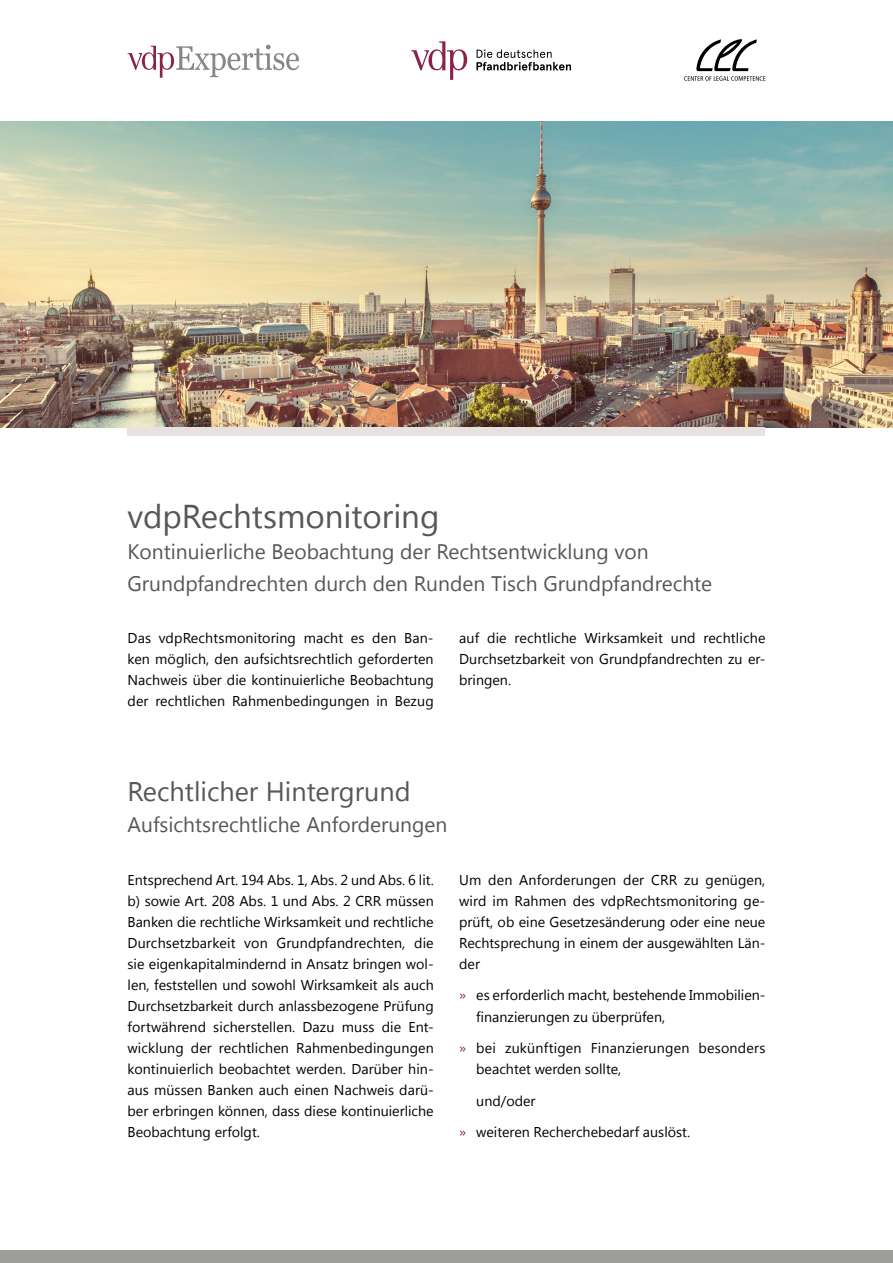
<style>
.page{position:relative;width:893px;height:1263px;background:#fff}
.page>*{position:absolute;margin:0;border:0;box-sizing:border-box;transform-origin:0 0}
.t1{font:33px "Segoe UI";color:#575756}
.t2{font:27px "Segoe UI";color:#575756}
.t3{font:21px/31.5px "Segoe UI";color:#575756}
.t4{font:14.25px/21px "Segoe UI";color:#000;text-align:justify}
.s1{color:#8a234b}
</style>
<div class="page">
<img style="left:0;top:121px;width:893px;height:306px">
<div style="left:0;top:1250px;width:893px;height:13px;background:#9d9d9c"></div>
<div style="left:128px;top:427px;width:637px;height:9px;background:#e7e2e0"></div>
<svg style="left:684px;top:39px;width:81px;height:42px"></svg>
<svg style="left:411px;top:41px;width:56px;height:39px"></svg>
<svg style="left:476px;top:50px;width:95px;height:21px"></svg>
<svg style="left:128px;top:45px;width:171px;height:33px"></svg>
<h1 class="t1" style="left:128px;top:493px;width:313px">vdpRechtsmonitoring</h1>
<h3 class="t3" style="left:128px;top:535px;width:586px">Kontinuierliche Beobachtung der Rechtsentwicklung von<br>Grundpfandrechten durch den Runden Tisch Grundpfandrechte</h3>
<p class="t4" style="left:128px;top:627px;width:308px">Das vdpRechtsmonitoring macht es den Ban&shy;ken möglich, den aufsichtsrechtlich geforderten Nachweis über die kontinuierliche Beobachtung der rechtlichen Rahmenbedingungen in Bezug</p>
<p class="t4" style="left:459px;top:627px;width:308px">auf die rechtliche Wirksamkeit und rechtliche Durchsetzbarkeit von Grundpfandrechten zu er&shy;bringen.</p>
<h2 class="t2" style="left:128px;top:772px;width:284px">Rechtlicher Hintergrund</h2>
<h3 class="t3" style="left:128px;top:808px;width:321px">Aufsichtsrechtliche Anforderungen</h3>
<p class="t4" style="left:128px;top:869px;width:308px">Entsprechend Art. 194 Abs. 1, Abs. 2 und Abs. 6 lit. b) sowie Art. 208 Abs. 1 und Abs. 2 CRR müssen Banken die rechtliche Wirksamkeit und rechtliche Durchsetzbarkeit von Grundpfandrechten, die sie eigenkapitalmindernd in Ansatz bringen wol&shy;len, feststellen und sowohl Wirksamkeit als auch Durchsetzbarkeit durch anlassbezogene Prüfung fortwährend sicherstellen. Dazu muss die Ent&shy;wicklung der rechtlichen Rahmenbedingungen kontinuierlich beobachtet werden. Darüber hin&shy;aus müssen Banken auch einen Nachweis darü&shy;ber erbringen können, dass diese kontinuierliche Beobachtung erfolgt.</p>
<p class="t4" style="left:459px;top:869px;width:308px">Um den Anforderungen der CRR zu genügen, wird im Rahmen des vdpRechtsmonitoring ge&shy;prüft, ob eine Gesetzesänderung oder eine neue Rechtsprechung in einem der ausgewählten Län&shy;der</p>
<p class="t4" style="left:476px;top:984px;width:291px;text-indent:-17px"><span class="s1">»</span> es erforderlich macht, bestehende Immobilien&shy;finanzierungen zu überprüfen,</p>
<p class="t4" style="left:476px;top:1037px;width:291px;text-indent:-17px"><span class="s1">»</span> bei zukünftigen Finanzierungen besonders beachtet werden sollte,</p>
<p class="t4" style="left:476px;top:1089px;width:61px">und/oder</p>
<p class="t4" style="left:459px;top:1121px;width:232px"><span class="s1">»</span> weiteren Recherchebedarf auslöst.</p>
</div>
